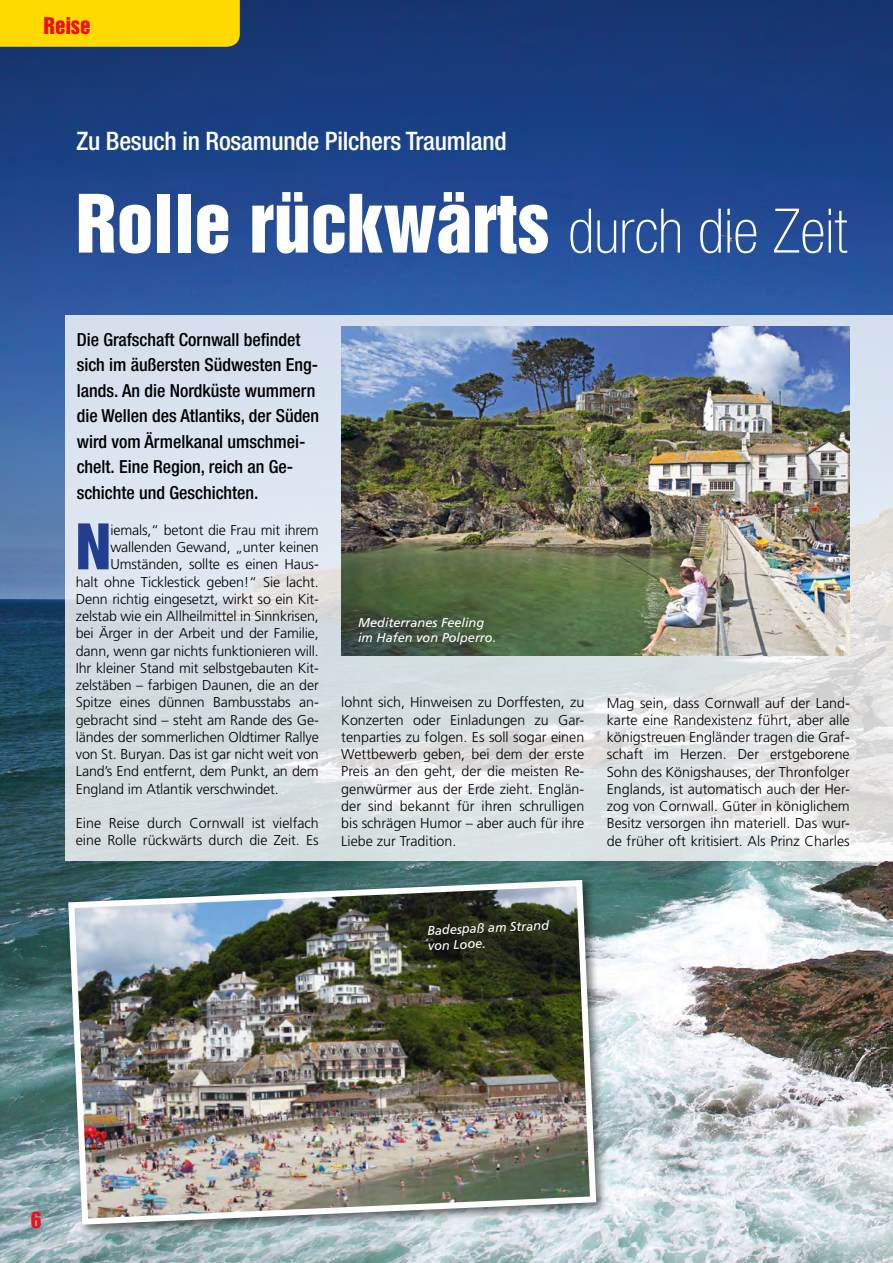
<style>
.page{position:relative;width:893px;height:1263px;background:#fff}
.page>*{position:absolute;margin:0;border:0;box-sizing:border-box;transform-origin:0 0}
.t1{font:73.5px "Helvetica Inserat LT Std";color:#fff}
.t2{font:57.45px "Helvetica Inserat LT Std";color:#223e8f}
.t3{font:500 condensed 25.5px "Helvetica Neue LT Std";letter-spacing:-.01em;color:#fff}
.t4{font:22.5px "Impact LT Std";color:#ec101f}
.t5{font:21px "Helvetica Inserat LT Std";letter-spacing:-.01em;color:#ec101f}
.t6{font:500 condensed 18px/25.5px "Helvetica Neue LT Std";color:#000}
.t7{font:300 14.25px/17.2px "Frutiger LT Std";letter-spacing:-.01em;color:#000;text-align:justify}
.t8{font:italic 12.75px/15.3px "Frutiger LT Std";color:#fff}
.s1{font-family:"Helvetica Neue LT Std";font-weight:100;font-stretch:condensed;font-size:61.5px}
</style>
<div class="page">
<img style="left:0;top:0;width:893px;height:1263px">
<svg style="left:65px;top:315px;width:828px;height:545px;background:#dbe1e6"></svg>
<div style="left:0;top:0;width:240px;height:47px;background:#ffda00"></div>
<img style="left:341px;top:326px;width:509px;height:330px">
<div style="left:65px;top:876px;width:543px;height:361px;background:#000;opacity:.55"></div>
<img style="left:65px;top:877px;width:534px;height:351px">
<h3 class="t5" style="left:44px;top:13px;width:48px">Reise</h3>
<h3 class="t3" style="left:77px;top:126px;width:432px">Zu Besuch in Rosamunde Pilchers Traumland</h3>
<h1 class="t1" style="left:76px;top:180px;width:773px">Rolle rückwärts <span class="s1">durch die Zeit</span></h1>
<p class="t6" style="left:77px;top:326px;width:244px">Die Grafschaft Cornwall befindet sich im äußersten Südwesten Eng&shy;lands. An die Nordküste wummern die Wellen des Atlantiks, der Süden wird vom Ärmelkanal umschmei&shy;chelt. Eine Region, reich an Ge&shy;schichte und Geschichten.</p>
<h2 class="t2" style="left:76px;top:512px;width:37px">N</h2>
<p class="t7" style="left:110px;top:521px;width:210px">iemals,“ betont die Frau mit ihrem</p>
<p class="t7" style="left:110px;top:539px;width:210px">wallenden Gewand, „unter keinen</p>
<p class="t7" style="left:110px;top:556px;width:210px">Umständen, sollte es einen Haus-</p>
<p class="t7" style="left:76px;top:573px;width:244px">halt ohne Ticklestick geben!“ Sie lacht.</p>
<p class="t7" style="left:76px;top:590px;width:244px">Denn richtig eingesetzt, wirkt so ein Kit-</p>
<p class="t7" style="left:76px;top:608px;width:244px">zelstab wie ein Allheilmittel in Sinnkrisen,</p>
<p class="t7" style="left:76px;top:625px;width:244px">bei Ärger in der Arbeit und der Familie,</p>
<p class="t7" style="left:76px;top:642px;width:244px">dann, wenn gar nichts funktionieren will.</p>
<p class="t7" style="left:76px;top:659px;width:244px">Ihr kleiner Stand mit selbstgebauten Kit-</p>
<p class="t7" style="left:76px;top:677px;width:244px">zelstäben – farbigen Daunen, die an der</p>
<p class="t7" style="left:76px;top:694px;width:244px">Spitze eines dünnen Bambusstabs an-</p>
<p class="t7" style="left:76px;top:711px;width:244px">gebracht sind – steht am Rande des Ge-</p>
<p class="t7" style="left:76px;top:728px;width:244px">ländes der sommerlichen Oldtimer Rallye</p>
<p class="t7" style="left:76px;top:746px;width:244px">von St. Buryan. Das ist gar nicht weit von</p>
<p class="t7" style="left:76px;top:763px;width:244px">Land’s End entfernt, dem Punkt, an dem</p>
<p class="t7" style="left:76px;top:780px;width:204px">England im Atlantik verschwindet.</p>
<p class="t7" style="left:76px;top:815px;width:244px">Eine Reise durch Cornwall ist vielfach eine Rolle rückwärts durch die Zeit. Es</p>
<p class="t8" style="left:358px;top:614px;width:140px">Mediterranes Feeling im Hafen von Polperro.</p>
<p class="t7" style="left:341px;top:694px;width:244px">lohnt sich, Hinweisen zu Dorffesten, zu Konzerten oder Einladungen zu Gar&shy;tenparties zu folgen. Es soll sogar einen Wettbewerb geben, bei dem der erste Preis an den geht, der die meisten Re&shy;genwürmer aus der Erde zieht. Englän&shy;der sind bekannt für ihren schrulligen bis schrägen Humor – aber auch für ihre Liebe zur Tradition.</p>
<p class="t7" style="left:607px;top:694px;width:244px">Mag sein, dass Cornwall auf der Land&shy;karte eine Randexistenz führt, aber alle königstreuen Engländer tragen die Graf&shy;schaft im Herzen. Der erstgeborene Sohn des Königshauses, der Thronfolger Englands, ist automatisch auch der Her&shy;zog von Cornwall. Güter in königlichem Besitz versorgen ihn materiell. Das wur&shy;de früher oft kritisiert. Als Prinz Charles</p>
<p class="t8" style="left:427px;top:923px;width:123px;rotate:-3deg">Badespaß am Strand von Looe.</p>
<h3 class="t4" style="left:31px;top:1207px;width:12px">6</h3>
</div>
